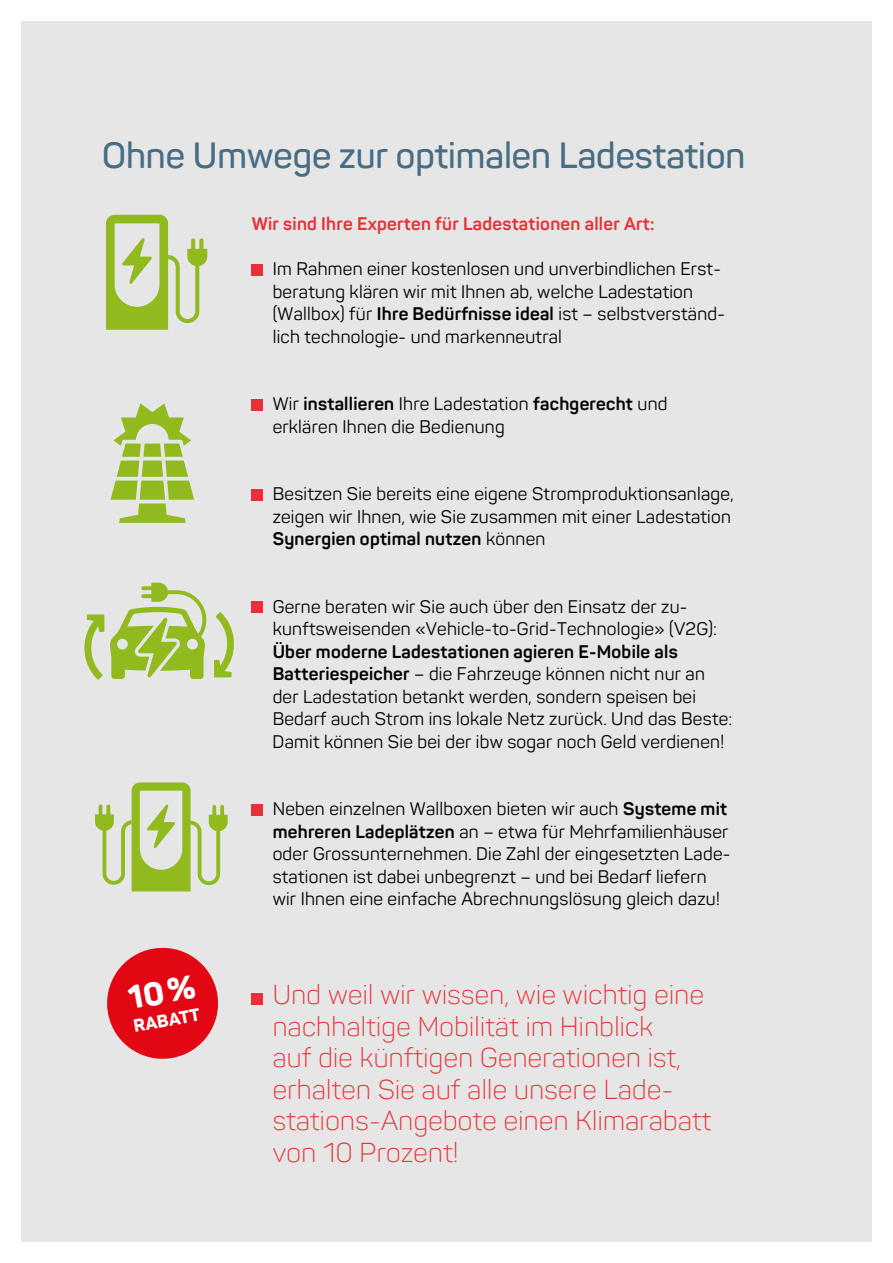
<style>
.page{position:relative;width:893px;height:1263px;background:#fff}
.page>*{position:absolute;margin:0;border:0;box-sizing:border-box;transform-origin:0 0}
.t1{font:600 36px "Panton";color:#476d84}
.t2{font:300 27px/31.5px "Panton";letter-spacing:.015em;color:#e73037}
.t3{font:18px/22.5px "Panton";letter-spacing:.015em;color:#000}
.t4{font:700 18px "Panton";letter-spacing:.015em;color:#e73037}
.t5{font:800 17.55px "Panton";color:#fff}
.s1{font-weight:700}
</style>
<div class="page">
<div style="left:21px;top:21px;width:851px;height:1221px;background:#e6e6e6"></div>
<div style="left:252px;top:264px;width:11px;height:11px;background:#e73037"></div>
<div style="left:252px;top:399px;width:11px;height:11px;background:#e73037"></div>
<div style="left:252px;top:489px;width:11px;height:11px;background:#e73037"></div>
<div style="left:252px;top:602px;width:11px;height:11px;background:#e73037"></div>
<div style="left:252px;top:804px;width:11px;height:11px;background:#e73037"></div>
<div style="left:252px;top:993px;width:11px;height:11px;background:#e73037"></div>
<svg style="left:106px;top:215px;width:101px;height:115px"></svg>
<svg style="left:111px;top:403px;width:83px;height:120px"></svg>
<svg style="left:95px;top:782px;width:133px;height:109px"></svg>
<svg style="left:110px;top:583px;width:96px;height:96px"></svg>
<svg style="left:84px;top:614px;width:20px;height:66px"></svg>
<svg style="left:214px;top:612px;width:20px;height:65px"></svg>
<svg style="left:107px;top:947px;width:112px;height:112px"></svg>
<h1 class="t1" style="left:102px;top:133px;width:645px">Ohne Umwege zur optimalen Ladestation</h1>
<p class="t4" style="left:252px;top:213px;width:404px">Wir sind Ihre Experten für Ladestationen aller Art:</p>
<p class="t3" style="left:273px;top:257px;width:454px">Im Rahmen einer kostenlosen und unverbindlichen Erst&shy;beratung klären wir mit Ihnen ab, welche Ladestation (Wallbox) für <span class="s1">Ihre Bedürfnisse ideal</span> ist – selbstverständ&shy;lich technologie- und markenneutral</p>
<p class="t3" style="left:273px;top:392px;width:396px">Wir <span class="s1">installieren</span> Ihre Ladestation <span class="s1">fachgerecht</span> und erklären Ihnen die Bedienung</p>
<p class="t3" style="left:273px;top:482px;width:462px">Besitzen Sie bereits eine eigene Stromproduktionsanlage, zeigen wir Ihnen, wie Sie zusammen mit einer Ladestation<br><span class="s1">Synergien optimal nutzen</span> können</p>
<p class="t3" style="left:273px;top:595px;width:446px">Gerne beraten wir Sie auch über den Einsatz der zu&shy;kunftsweisenden «Vehicle-to-Grid-Technologie» (V2G):</p>
<p class="t3" style="left:273px;top:640px;width:461px"><span class="s1">Über moderne Ladestationen agieren E-Mobile als Batteriespeicher</span> – die Fahrzeuge können nicht nur an der Ladestation betankt werden, sondern speisen bei Bedarf auch Strom ins lokale Netz zurück. Und das Beste:<br>Damit können Sie bei der ibw sogar noch Geld verdienen!</p>
<p class="t5" style="left:132px;top:1015px;width:69px;rotate:-10deg">RABATT</p>
<p class="t3" style="left:273px;top:797px;width:459px">Neben einzelnen Wallboxen bieten wir auch <span class="s1">Systeme mit mehreren Ladeplätzen</span> an – etwa für Mehrfamilienhäuser oder Grossunternehmen. Die Zahl der eingesetzten Lade&shy;stationen ist dabei unbegrenzt – und bei Bedarf liefern wir Ihnen eine einfache Abrechnungslösung gleich dazu!</p>
<h2 class="t2" style="left:273px;top:979px;width:440px">Und weil wir wissen, wie wichtig eine nachhaltige Mobilität im Hinblick<br>auf die künftigen Generationen ist, erhalten Sie auf alle unsere Lade&shy;stations-Angebote einen Klimarabatt von 10 Prozent!</h2>
</div>
